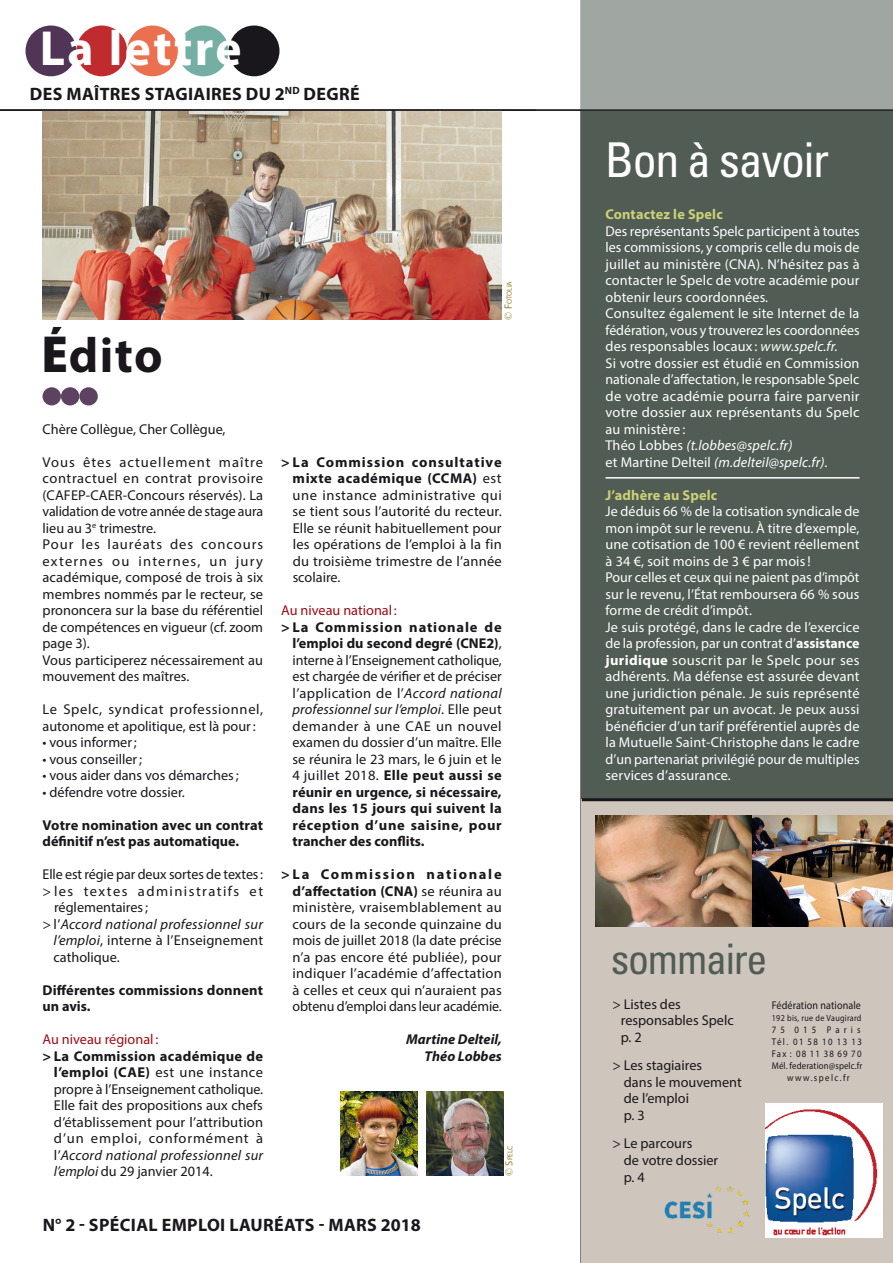
<style>
.page{position:relative;width:893px;height:1263px;background:#fff}
.page>*{position:absolute;margin:0;border:0;box-sizing:border-box;transform-origin:0 0}
.t1{font:700 49.5px "Myriad Pro";letter-spacing:.05em;color:#fff}
.t2{font:700 49.5px "Myriad Pro";color:#1a171c}
.t3{font:condensed 48px "Univers";letter-spacing:-.03em;color:#fff}
.t4{font:condensed 42px "Univers";letter-spacing:-.03em;color:#505c54}
.t5{font:700 18px "Myriad Pro";letter-spacing:.02em;color:#1a171c}
.t6{font:14.25px/16.5px "Myriad Pro";color:#1a171c}
.t7{font:14.25px/16.5px "Myriad Pro";letter-spacing:.01em;color:#fff}
.t8{font:700 14.25px/16.5px "Myriad Pro";color:#1a171c}
.t9{font:14.25px/16.5px "Myriad Pro";letter-spacing:.03em;color:#1a171c}
.t10{font:14.25px "Myriad Pro";color:#a10c16}
.t11{font:italic 14.25px "Myriad Pro";letter-spacing:.015em;color:#1a171c}
.t12{font:700 14.25px "Myriad Pro";letter-spacing:.01em;color:#ccd176}
.t13{font:14.25px "Myriad Pro";letter-spacing:.1em;color:#1a171c}
.t14{font:italic 700 14.25px/16.5px "Myriad Pro";color:#1a171c;text-align:right}
.t15{font:11.25px "Myriad Pro";letter-spacing:.01em;color:#1a171c;scale:.9 1}
.t16{font:9.75px/12px "Myriad Pro";letter-spacing:.14em;color:#1a171c;text-align:center;scale:.9 1}
.t17{font:9px "Myriad Pro";letter-spacing:.035em;color:#1a171c;scale:.9 1}
.t18{font:7.35px "Myriad Pro";color:#928131}
.s1{font-family:"Helvetica Neue";font-weight:900;font-stretch:condensed}
.s2{font-family:"Apollo";font-size:10.5px}
.s3{font-size:10.5px}
.s4{font-style:normal}
.s5{font-style:italic}
.s6{font-weight:700}
</style>
<div class="page">
<div style="left:76px;top:26px;width:51px;height:50px;background:#bf2b2e;border-radius:50%"></div>
<div style="left:127px;top:26px;width:51px;height:50px;background:#eb704f;border-radius:50%"></div>
<div style="left:178px;top:26px;width:51px;height:50px;background:#75aea3;border-radius:50%"></div>
<div style="left:229px;top:26px;width:50px;height:50px;background:#1a171c;border-radius:50%"></div>
<div style="left:26px;top:26px;width:50px;height:50px;background:#503556;border-radius:50%"></div>
<hr style="left:580px;top:0;width:2px;height:1263px;background:#1a171c">
<img style="left:43px;top:111px;width:459px;height:209px">
<div style="left:581px;top:0;width:312px;height:1263px;background:#505c54"></div>
<div style="left:581px;top:799px;width:312px;height:464px;background:#cec6bd"></div>
<div style="left:580px;top:0;width:313px;height:109px;background:#a0a6a2"></div>
<hr style="left:605px;top:477px;width:254px;height:2px;background:#fff">
<hr style="left:582px;top:798px;width:311px;height:3px;background:#1a171c">
<hr style="left:0;top:109px;width:893px;height:2px;background:#1a171c">
<img style="left:595px;top:816px;width:158px;height:110px">
<img style="left:753px;top:816px;width:140px;height:110px">
<div style="left:43px;top:387px;width:18px;height:18px;background:#5d4261;border-radius:50%"></div>
<div style="left:61px;top:387px;width:18px;height:18px;background:#5d4261;border-radius:50%"></div>
<div style="left:79px;top:387px;width:19px;height:18px;background:#5d4261;border-radius:50%"></div>
<img style="left:766px;top:1103px;width:116px;height:134px">
<img style="left:664px;top:1186px;width:85px;height:48px">
<img style="left:340px;top:1092px;width:77px;height:84px">
<img style="left:427px;top:1092px;width:76px;height:84px">
<h1 class="t1" style="left:40px;top:16px;width:204px">La lettre</h1>
<p class="t5" style="left:30px;top:82px;width:331px">DES MAÎTRES STAGIAIRES DU 2<sup>ND</sup> DEGRÉ</p>
<h1 class="t2" style="left:43px;top:323px;width:122px"><span class="s1">É</span>dito</h1>
<p class="t18" style="left:505px;top:320px;width:40px;rotate:-90deg"><span class="s2">©</span> <span class="s3">F</span>otolia</p>
<p class="t6" style="left:43px;top:420px;width:185px">Chère Collègue, Cher Collègue,</p>
<p class="t6" style="left:43px;top:453px;width:222px">Vous êtes actuellement maître contractuel en contrat provisoire (CAFEP-CAER-Concours réservés). La validation de votre année de stage aura lieu au 3<sup>e</sup> trimestre.<br>Pour les lauréats des concours externes ou internes, un jury académique, composé de trois à six membres nommés par le recteur, se prononcera sur la base du référentiel de compétences en vigueur (cf. zoom page 3).<br>Vous participerez nécessairement au mouvement des maîtres.</p>
<p class="t9" style="left:43px;top:701px;width:222px">Le Spelc, syndicat professionnel, autonome et apolitique, est là pour:</p>
<p class="t6" style="left:43px;top:734px;width:96px">• vous informer;</p>
<p class="t6" style="left:43px;top:750px;width:101px">• vous conseiller;</p>
<p class="t6" style="left:43px;top:767px;width:198px">• vous aider dans vos démarches;</p>
<p class="t6" style="left:43px;top:783px;width:144px">• défendre votre dossier.</p>
<p class="t8" style="left:43px;top:816px;width:222px">Votre nomination avec un contrat définitif n’est pas automatique.</p>
<p class="t6" style="left:43px;top:866px;width:222px">Elle est régie par deux sortes de textes:</p>
<p class="t13" style="left:43px;top:882px;width:222px">&gt; les textes administratifs et</p>
<p class="t6" style="left:54px;top:899px;width:95px">réglementaires;</p>
<p class="t11" style="left:43px;top:915px;width:222px"><span class="s4">&gt; l’</span>Accord national professionnel sur</p>
<p class="t6" style="left:54px;top:932px;width:211px"><span class="s5">l’emploi</span>, interne à l’Enseignement</p>
<p class="t6" style="left:54px;top:948px;width:68px">catholique.</p>
<p class="t8" style="left:43px;top:981px;width:222px">Différentes commissions donnent un avis.</p>
<p class="t10" style="left:43px;top:1030px;width:117px">Au niveau régional :</p>
<p class="t6" style="left:54px;top:1047px;width:211px;text-align:justify;text-indent:-11px"><span class="s6">&gt; La Commission académique de l’emploi (CAE)</span> est une instance propre à l’Enseignement catholique.<br>Elle fait des propositions aux chefs d’établissement pour l’attribution d’un emploi, conformément à l’<span class="s5">Accord national professionnel sur l’emploi</span> du 29 janvier 2014.</p>
<p class="t6" style="left:293px;top:453px;width:211px;text-align:justify;text-indent:-12px"><span class="s6">&gt; La Commission consultative mixte académique (CCMA)</span> est une instance administrative qui se tient sous l’autorité du recteur.<br>Elle se réunit habituellement pour les opérations de l’emploi à la fin du troisième trimestre de l’année scolaire.</p>
<p class="t10" style="left:281px;top:601px;width:117px">Au niveau national :</p>
<p class="t6" style="left:292px;top:618px;width:211px;text-align:justify;text-indent:-11px"><span class="s6">&gt; La Commission nationale de l’emploi du second degré (CNE2)</span>, interne à l’Enseignement catholique, est chargée de vérifier et de préciser l’application de l’<span class="s5">Accord national professionnel sur l’emploi</span>. Elle peut demander à une CAE un nouvel examen du dossier d’un maître. Elle se réunira le 23 mars, le 6 juin et le 4 juillet 2018. <span class="s6">Elle peut aussi se réunir en urgence, si nécessaire, dans les 15 jours qui suivent la réception d’une saisine, pour trancher des conflits.</span></p>
<p class="t6" style="left:292px;top:866px;width:211px;text-align:justify;text-indent:-11px"><span class="s6">&gt;La Commission nationale d’affectation (CNA)</span> se réunira au ministère, vraisemblablement au cours de la seconde quinzaine du mois de juillet 2018 (la date précise n’a pas encore été publiée), pour indiquer l’académie d’affectation à celles et ceux qui n’auraient pas obtenu d’emploi dans leur académie.</p>
<p class="t14" style="left:406px;top:1030px;width:97px">Martine Delteil,<br>Théo Lobbes</p>
<p class="t18" style="left:505px;top:1176px;width:32px;rotate:-90deg"><span class="s2">©</span> <span class="s3">S</span>pelc</p>
<p class="t5" style="left:43px;top:1213px;width:379px">N° 2 - SPÉCIAL EMPLOI LAURÉATS - MARS 2018</p>
<h2 class="t3" style="left:605px;top:129px;width:226px">Bon à savoir</h2>
<p class="t12" style="left:605px;top:205px;width:119px">Contactez le Spelc</p>
<p class="t7" style="left:605px;top:222px;width:256px">Des représentants Spelc participent à toutes les commissions, y compris celle du mois de juillet au ministère (CNA). N’hésitez pas à contacter le Spelc de votre académie pour obtenir leurs coordonnées.<br>Consultez également le site Internet de la fédération, vous y trouverez les coordonnées des responsables locaux : <span class="s5">www.spelc.fr.<br></span>Si votre dossier est étudié en Commission nationale d’affectation, le responsable Spelc de votre académie pourra faire parvenir votre dossier aux représentants du Spelc au ministère :<br>Théo Lobbes <span class="s5">(t.lobbes@spelc.fr)<br></span>et Martine Delteil <span class="s5">(m.delteil@spelc.fr)</span>.</p>
<p class="t12" style="left:605px;top:485px;width:113px">J’adhère au Spelc</p>
<p class="t7" style="left:605px;top:503px;width:256px">Je déduis 66 % de la cotisation syndicale de mon impôt sur le revenu. À titre d’exemple, une cotisation de 100 € revient réellement à 34 €, soit moins de 3 € par mois!<br>Pour celles et ceux qui ne paient pas d’impôt sur le revenu, l’État remboursera 66 % sous forme de crédit d’impôt.<br>Je suis protégé, dans le cadre de l’exercice de la profession, par un contrat d’<span class="s6">assistance juridique</span> souscrit par le Spelc pour ses adhérents. Ma défense est assurée devant une juridiction pénale. Je suis représenté gratuitement par un avocat. Je peux aussi bénéficier d’un tarif préférentiel auprès de la Mutuelle Saint-Christophe dans le cadre d’un partenariat privilégié pour de multiples services d’assurance.</p>
<h3 class="t4" style="left:611px;top:933px;width:158px">sommaire</h3>
<p class="t6" style="left:621px;top:996px;width:114px;text-indent:-8px">&gt; Listes des responsables Spelc p. 2</p>
<p class="t6" style="left:624px;top:1057px;width:120px;text-indent:-12px">&gt; Les stagiaires<br>dans le mouvement de l’emploi<br>p. 3</p>
<p class="t6" style="left:624px;top:1135px;width:96px;text-indent:-12px">&gt; Le parcours<br>de votre dossier p. 4</p>
<p class="t15" style="left:772px;top:998px;width:101px">Fédération nationale</p>
<p class="t17" style="left:772px;top:1012px;width:101px">192 bis, rue de Vaugirard</p>
<p class="t16" style="left:772px;top:1023px;width:102px">75 015 Paris<br>Tél. 01 58 10 13 13<br>Fax : 08 11 38 69 70<br>Mél. federation@spelc.fr www.spelc.fr</p>
</div>
